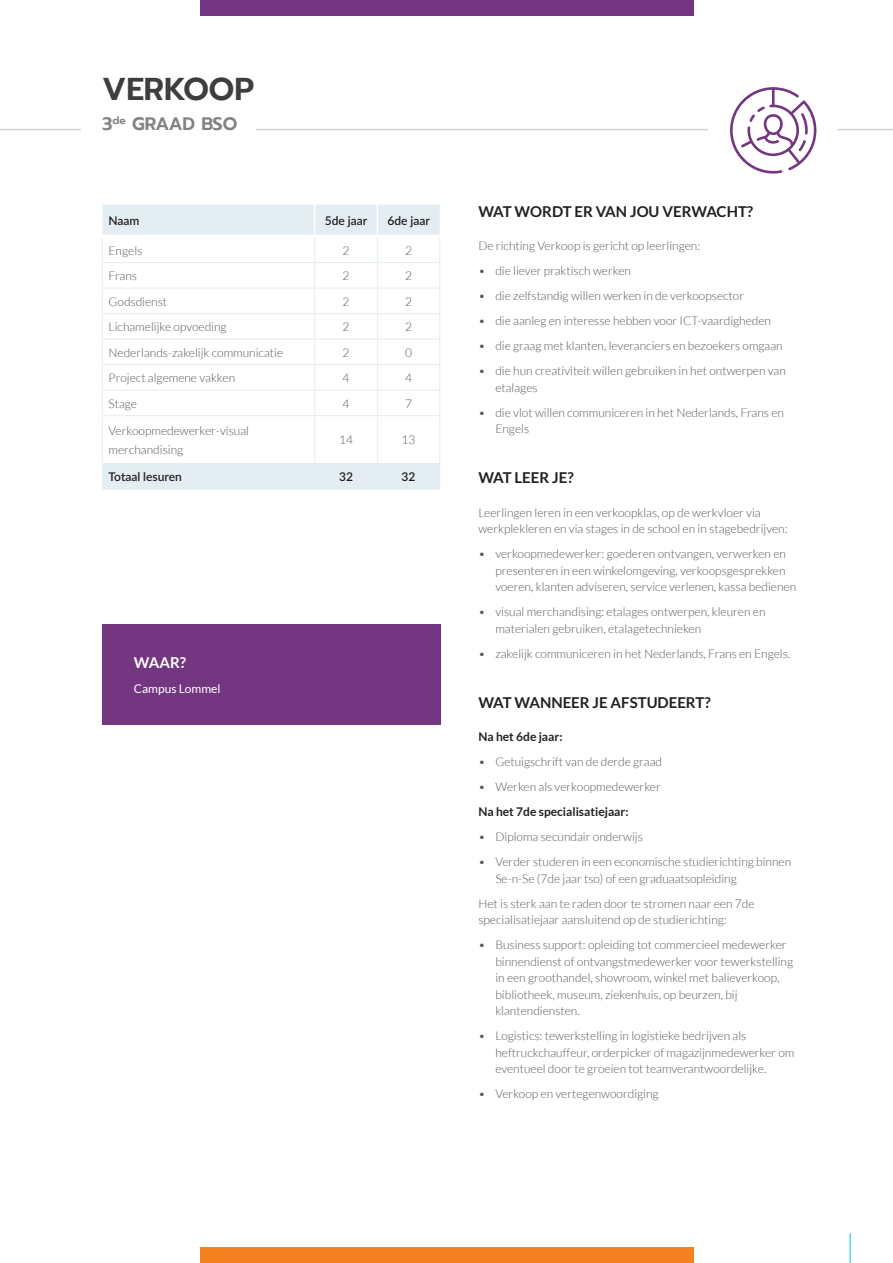
<style>
.page{position:relative;width:893px;height:1263px;background:#fff}
.page>*{position:absolute;margin:0;border:0;box-sizing:border-box;transform-origin:0 0}
.t1{font:600 31.5px "Prompt";color:#3e3e3f}
.t2{font:600 18px "Prompt";letter-spacing:-.02em;color:#808285}
.t3{font:700 15px "Lato";color:#231f20}
.t4{font:700 15px "Lato";color:#fff}
.t5{font:300 12px/16.5px "Lato";color:#57585a}
.t6{font:700 12px "Lato";color:#231f20}
.t7{font:600 12px "Lato";color:#231f20}
.t8{font:12px "Lato";color:#fff}
</style>
<div class="page">
<div style="left:200px;top:1247px;width:493px;height:16px;background:#f58220"></div>
<div style="left:200px;top:0;width:493px;height:15px;background:#743681"></div>
<hr style="left:850px;top:1233px;width:1px;height:30px;background:#00baf1">
<hr style="left:0;top:129px;width:81px;height:1px;background:#d1d2d4">
<svg style="left:102px;top:205px;width:338px;height:211px"></svg>
<hr style="left:102px;top:416px;width:1px;height:47px;background:#e4edf2">
<hr style="left:314px;top:416px;width:1px;height:47px;background:#e4edf2">
<hr style="left:377px;top:416px;width:1px;height:47px;background:#e4edf2">
<hr style="left:439px;top:416px;width:1px;height:47px;background:#e4edf2">
<div style="left:102px;top:463px;width:338px;height:26px;background:#e4edf2"></div>
<hr style="left:103px;top:415px;width:212px;height:1px;background:#e4edf2">
<hr style="left:315px;top:415px;width:62px;height:1px;background:#e4edf2">
<hr style="left:377px;top:415px;width:62px;height:1px;background:#e4edf2">
<hr style="left:103px;top:463px;width:212px;height:1px;background:#e4edf2">
<hr style="left:315px;top:463px;width:62px;height:1px;background:#e4edf2">
<hr style="left:377px;top:463px;width:62px;height:1px;background:#e4edf2">
<hr style="left:102px;top:489px;width:213px;height:1px;background:#e4edf2">
<hr style="left:315px;top:489px;width:62px;height:1px;background:#e4edf2">
<hr style="left:377px;top:489px;width:63px;height:1px;background:#e4edf2">
<hr style="left:256px;top:129px;width:452px;height:1px;background:#d1d2d4">
<hr style="left:838px;top:129px;width:55px;height:1px;background:#d1d2d4">
<svg style="left:730px;top:87px;width:86px;height:87px"></svg>
<div style="left:102px;top:624px;width:338px;height:101px;background:#743681"></div>
<h1 class="t1" style="left:102px;top:66px;width:154px">VERKOOP</h1>
<h2 class="t2" style="left:102px;top:111px;width:137px">3<sup>de</sup> GRAAD BSO</h2>
<p class="t7" style="left:109px;top:212px;width:33px">Naam</p>
<p class="t7" style="left:325px;top:212px;width:44px">5de jaar</p>
<p class="t7" style="left:387px;top:212px;width:44px">6de jaar</p>
<p class="t5" style="left:109px;top:242px;width:35px">Engels</p>
<p class="t5" style="left:343px;top:242px;width:8px">2</p>
<p class="t5" style="left:405px;top:242px;width:8px">2</p>
<p class="t5" style="left:109px;top:268px;width:30px">Frans</p>
<p class="t5" style="left:343px;top:268px;width:8px">2</p>
<p class="t5" style="left:405px;top:268px;width:8px">2</p>
<p class="t5" style="left:109px;top:293px;width:60px">Godsdienst</p>
<p class="t5" style="left:343px;top:293px;width:8px">2</p>
<p class="t5" style="left:405px;top:293px;width:8px">2</p>
<p class="t5" style="left:109px;top:319px;width:120px">Lichamelijke opvoeding</p>
<p class="t5" style="left:343px;top:319px;width:8px">2</p>
<p class="t5" style="left:405px;top:319px;width:8px">2</p>
<p class="t5" style="left:109px;top:344px;width:176px">Nederlands-zakelijk communicatie</p>
<p class="t5" style="left:343px;top:344px;width:8px">2</p>
<p class="t5" style="left:405px;top:344px;width:8px">0</p>
<p class="t5" style="left:109px;top:370px;width:128px">Project algemene vakken</p>
<p class="t5" style="left:343px;top:370px;width:8px">4</p>
<p class="t5" style="left:405px;top:370px;width:8px">4</p>
<p class="t5" style="left:109px;top:395px;width:30px">Stage</p>
<p class="t5" style="left:343px;top:395px;width:8px">4</p>
<p class="t5" style="left:405px;top:395px;width:8px">7</p>
<p class="t5" style="left:109px;top:422px;width:142px;line-height:18.5px">Verkoopmedewerker-visual merchandising</p>
<p class="t5" style="left:339px;top:432px;width:15px">14</p>
<p class="t5" style="left:402px;top:432px;width:15px">13</p>
<p class="t7" style="left:109px;top:468px;width:75px">Totaal lesuren</p>
<p class="t7" style="left:339px;top:468px;width:15px">32</p>
<p class="t7" style="left:402px;top:468px;width:15px">32</p>
<p class="t4" style="left:134px;top:654px;width:54px">WAAR?</p>
<p class="t8" style="left:134px;top:682px;width:88px">Campus Lommel</p>
<p class="t3" style="left:478px;top:203px;width:276px">WAT WORDT ER VAN JOU VERWACHT?</p>
<p class="t5" style="left:478px;top:238px;width:223px">De richting Verkoop is gericht op leerlingen:</p>
<p class="t5" style="left:478px;top:263px;width:154px">• die liever praktisch werken</p>
<p class="t5" style="left:478px;top:288px;width:267px">• die zelfstandig willen werken in de verkoopsector</p>
<p class="t5" style="left:478px;top:313px;width:294px">• die aanleg en interesse hebben voor ICT-vaardigheden</p>
<p class="t5" style="left:478px;top:338px;width:306px">• die graag met klanten, leveranciers en bezoekers omgaan</p>
<p class="t5" style="left:495px;top:363px;width:292px;text-indent:-17px">• die hun creativiteit willen gebruiken in het ontwerpen van etalages</p>
<p class="t5" style="left:495px;top:404px;width:290px;text-indent:-17px">• die vlot willen communiceren in het Nederlands, Frans en<br>Engels</p>
<p class="t3" style="left:478px;top:469px;width:97px">WAT LEER JE?</p>
<p class="t5" style="left:478px;top:504px;width:311px">Leerlingen leren in een verkoopklas, op de werkvloer via werkplekleren en via stages in de school en in stagebedrijven:</p>
<p class="t5" style="left:495px;top:546px;width:302px;text-indent:-17px">• verkoopmedewerker: goederen ontvangen, verwerken en presenteren in een winkelomgeving, verkoopsgesprekken voeren, klanten adviseren, service verlenen, kassa bedienen</p>
<p class="t5" style="left:495px;top:604px;width:272px;text-indent:-17px">• visual merchandising: etalages ontwerpen, kleuren en materialen gebruiken, etalagetechnieken</p>
<p class="t5" style="left:478px;top:645px;width:313px">• zakelijk communiceren in het Nederlands, Frans en Engels.</p>
<p class="t3" style="left:478px;top:694px;width:234px">WAT WANNEER JE AFSTUDEERT?</p>
<p class="t6" style="left:478px;top:730px;width:86px">Na het 6de jaar:</p>
<p class="t5" style="left:478px;top:754px;width:185px">• Getuigschrift van de derde graad</p>
<p class="t5" style="left:478px;top:779px;width:184px">• Werken als verkoopmedewerker</p>
<p class="t6" style="left:478px;top:805px;width:152px">Na het 7de specialisatiejaar:</p>
<p class="t5" style="left:478px;top:829px;width:166px">• Diploma secundair onderwijs</p>
<p class="t5" style="left:495px;top:854px;width:297px;text-indent:-17px">• Verder studeren in een economische studierichting binnen<br>Se-n-Se (7de jaar tso) of een graduaatsopleiding</p>
<p class="t5" style="left:478px;top:895px;width:278px">Het is sterk aan te raden door te stromen naar een 7de specialisatiejaar aansluitend op de studierichting:</p>
<p class="t5" style="left:495px;top:937px;width:299px;text-indent:-17px">• Business support: opleiding tot commercieel medewerker binnendienst of ontvangstmedewerker voor tewerkstelling in een groothandel, showroom, winkel met balieverkoop, bibliotheek, museum, ziekenhuis, op beurzen, bij klantendiensten.</p>
<p class="t5" style="left:495px;top:1028px;width:300px;text-indent:-17px">• Logistics: tewerkstelling in logistieke bedrijven als heftruckchauffeur, orderpicker of magazijnmedewerker om eventueel door te groeien tot teamverantwoordelijke.</p>
<p class="t5" style="left:478px;top:1086px;width:182px">• Verkoop en vertegenwoordiging</p>
</div>
